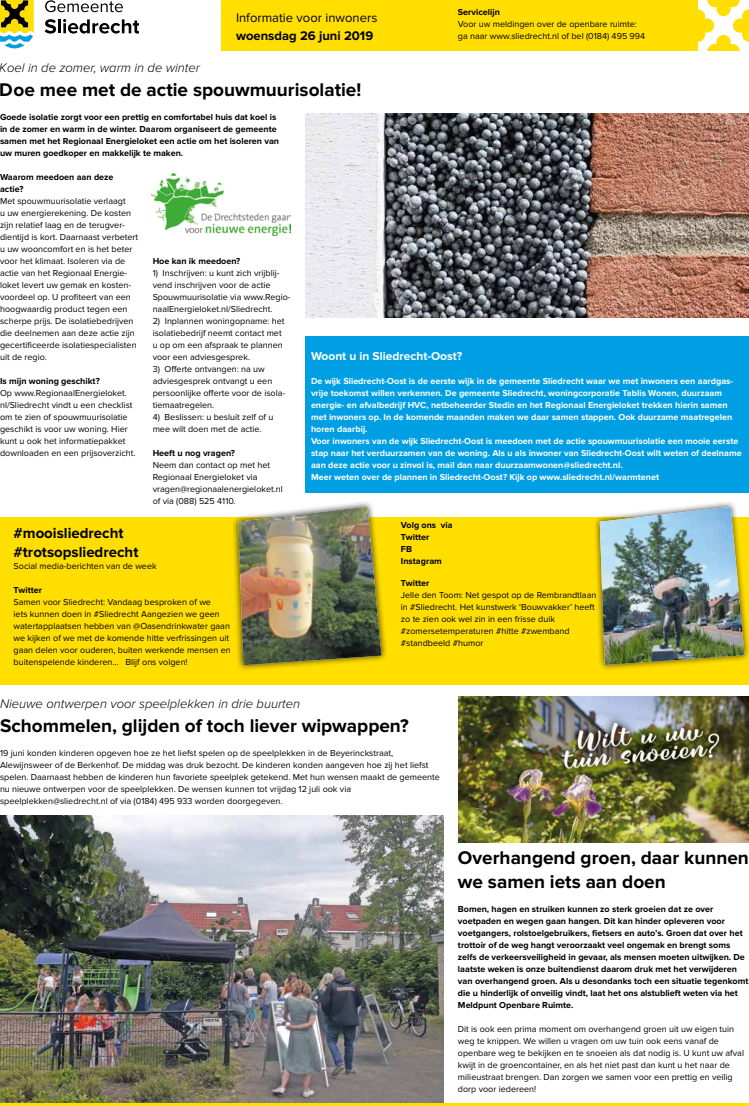
<style>
.page{position:relative;width:749px;height:1106px;background:#fff}
.page>*{position:absolute;margin:0;border:0;box-sizing:border-box;transform-origin:0 0}
.t1{font:700 19px/24px "Proxima Nova";color:#000}
.t2{font:700 15px/19px "Proxima Nova";color:#000}
.t3{font:italic 300 13px "Proxima Nova";color:#000}
.t4{font:13px "Proxima Nova";color:#000}
.t5{font:700 13px "Proxima Nova";color:#000}
.t6{font:700 12px "Proxima Nova";color:#fff}
.t7{font:9px/12px "Proxima Nova";color:#000}
.t8{font:700 9px/12px "Proxima Nova";color:#000}
.t9{font:700 9px/12px "Proxima Nova";color:#fff}
</style>
<div class="page">
<div style="left:222px;top:0;width:526px;height:51px;background:#ffde00"></div>
<svg style="left:45px;top:0;width:78px;height:12px"></svg>
<svg style="left:45px;top:19px;width:11px;height:15px"></svg>
<hr style="left:58px;top:19px;width:3px;height:14px;background:#000">
<svg style="left:63px;top:19px;width:75px;height:15px"></svg>
<svg style="left:0;top:0;width:34px;height:48px"></svg>
<svg style="left:698px;top:0;width:50px;height:51px"></svg>
<img style="left:0;top:815px;width:443px;height:288px">
<div style="left:0;top:517px;width:748px;height:167px;background:#ffde00"></div>
<div style="left:231px;top:500px;width:157px;height:172px;background:#000;opacity:.75"></div>
<img style="left:238px;top:506px;width:143px;height:159px">
<div style="left:593px;top:500px;width:155px;height:171px;background:#000;opacity:.75"></div>
<img style="left:599px;top:507px;width:145px;height:158px">
<hr style="left:0;top:1103px;width:748px;height:3px;background:#ffde00">
<img style="left:305px;top:113px;width:443px;height:204px">
<img style="left:152px;top:173px;width:138px;height:62px">
<img style="left:458px;top:696px;width:290px;height:146px">
<div style="left:305px;top:336px;width:443px;height:156px;background:#009fe3"></div>
<h3 class="t4" style="left:236px;top:10px;width:143px">Informatie voor inwoners</h3>
<h3 class="t5" style="left:236px;top:28px;width:139px">woensdag 26 juni 2019</h3>
<h3 class="t3" style="left:0;top:60px;width:201px">Koel in de zomer, warm in de winter</h3>
<h1 class="t1" style="left:0;top:78px;width:363px">Doe mee met de actie spouwmuurisolatie!</h1>
<p class="t8" style="left:458px;top:6px;width:44px">Servicelijn</p>
<p class="t7" style="left:458px;top:18px;width:189px">Voor uw meldingen over de openbare ruimte: ga naar www.sliedrecht.nl of bel (0184) 495 994</p>
<p class="t8" style="left:0;top:111px;width:280px">Goede isolatie zorgt voor een prettig en comfortabel huis dat koel is in de zomer en warm in de winter. Daarom organiseert de gemeente samen met het Regionaal Energieloket een actie om het isoleren van uw muren goedkoper en makkelijk te maken.</p>
<p class="t8" style="left:0;top:171px;width:115px">Waarom meedoen aan deze actie?</p>
<p class="t7" style="left:0;top:195px;width:140px">Met spouwmuurisolatie verlaagt<br>u uw energierekening. De kosten zijn relatief laag en de terugver&shy;dientijd is kort. Daarnaast verbetert u uw wooncomfort en is het beter voor het klimaat. Isoleren via de actie van het Regionaal Energie&shy;loket levert uw gemak en kosten&shy;voordeel op. U profiteert van een hoogwaardig product tegen een scherpe prijs. De isolatiebedrijven die deelnemen aan deze actie zijn gecertificeerde isolatiespecialisten uit de regio.</p>
<p class="t8" style="left:0;top:375px;width:101px">Is mijn woning geschikt?</p>
<p class="t7" style="left:0;top:387px;width:137px">Op www.RegionaalEnergieloket. nl/Sliedrecht vindt u een checklist om te zien of spouwmuurisolatie geschikt is voor uw woning. Hier kunt u ook het informatiepakket downloaden en een prijsoverzicht.</p>
<p class="t8" style="left:153px;top:255px;width:89px">Hoe kan ik meedoen?</p>
<p class="t7" style="left:153px;top:267px;width:139px">1) Inschrijven: u kunt zich vrijblij&shy;vend inschrijven voor de actie Spouwmuurisolatie via www.Regio&shy;naalEnergieloket.nl/Sliedrecht.</p>
<p class="t7" style="left:153px;top:315px;width:133px">2) Inplannen woningopname: het isolatiebedrijf neemt contact met u op om een afspraak te plannen voor een adviesgesprek.</p>
<p class="t7" style="left:153px;top:363px;width:134px">3) Offerte ontvangen: na uw adviesgesprek ontvangt u een persoonlijke offerte voor de isola&shy;tiemaatregelen.</p>
<p class="t7" style="left:153px;top:411px;width:122px">4) Beslissen: u besluit zelf of u mee wilt doen met de actie.</p>
<p class="t8" style="left:153px;top:447px;width:84px">Heeft u nog vragen?</p>
<p class="t7" style="left:153px;top:459px;width:132px">Neem dan contact op met het<br>Regionaal Energieloket via vragen@regionaalenergieloket.nl of via (088) 525 4110.</p>
<h2 class="t2" style="left:14px;top:523px;width:126px">#mooisliedrecht #trotsopsliedrecht</h2>
<p class="t7" style="left:14px;top:560px;width:144px">Social media-berichten van de week</p>
<p class="t8" style="left:14px;top:584px;width:30px">Twitter</p>
<p class="t7" style="left:14px;top:596px;width:219px">Samen voor Sliedrecht: Vandaag besproken of we<br>iets kunnen doen in #Sliedrecht Aangezien we geen watertapplaatsen hebben van @Oasendrinkwater gaan we kijken of we met de komende hitte verfrissingen uit gaan delen voor ouderen, buiten werkende mensen en buitenspelende kinderen... Blijf ons volgen!</p>
<h3 class="t6" style="left:311px;top:349px;width:153px">Woont u in Sliedrecht-Oost?</h3>
<p class="t9" style="left:311px;top:375px;width:432px">De wijk Sliedrecht-Oost is de eerste wijk in de gemeente Sliedrecht waar we met inwoners een aardgas&shy;vrije toekomst willen verkennen. De gemeente Sliedrecht, woningcorporatie Tablis Wonen, duurzaam energie- en afvalbedrijf HVC, netbeheerder Stedin en het Regionaal Energieloket trekken hierin samen met inwoners op. In de komende maanden maken we daar samen stappen. Ook duurzame maatregelen horen daarbij.<br>Voor inwoners van de wijk Sliedrecht-Oost is meedoen met de actie spouwmuurisolatie een mooie eerste stap naar het verduurzamen van de woning. Als u als inwoner van Sliedrecht-Oost wilt weten of deelname aan deze actie voor u zinvol is, mail dan naar duurzaamwonen@sliedrecht.nl.<br>Meer weten over de plannen in Sliedrecht-Oost? Kijk op www.sliedrecht.nl/warmtenet</p>
<p class="t8" style="left:401px;top:519px;width:53px">Volg ons via<br>Twitter<br>FB<br>Instagram</p>
<p class="t8" style="left:401px;top:577px;width:30px">Twitter</p>
<p class="t7" style="left:401px;top:589px;width:197px">Jelle den Toom: Net gespot op de Rembrandtlaan in #Sliedrecht. Het kunstwerk ‘Bouwvakker’ heeft zo te zien ook wel zin in een frisse duik #zomersetemperaturen #hitte #zwemband #standbeeld #humor</p>
<h3 class="t3" style="left:0;top:696px;width:301px">Nieuwe ontwerpen voor speelplekken in drie buurten</h3>
<h1 class="t1" style="left:0;top:714px;width:410px">Schommelen, glijden of toch liever wipwappen?</h1>
<p class="t7" style="left:0;top:747px;width:441px">19 juni konden kinderen opgeven hoe ze het liefst spelen op de speelplekken in de Beyerinckstraat, Alewijnsweer of de Berkenhof. De middag was druk bezocht. De kinderen konden aangeven hoe zij het liefst spelen. Daarnaast hebben de kinderen hun favoriete speelplek getekend. Met hun wensen maakt de gemeente nu nieuwe ontwerpen voor de speelplekken. De wensen kunnen tot vrijdag 12 juli ook via speelplekken@sliedrecht.nl of via (0184) 495 933 worden doorgegeven.</p>
<h1 class="t1" style="left:458px;top:846px;width:292px">Overhangend groen, daar kunnen we samen iets aan doen</h1>
<p class="t8" style="left:458px;top:903px;width:292px">Bomen, hagen en struiken kunnen zo sterk groeien dat ze over voetpaden en wegen gaan hangen. Dit kan hinder opleveren voor voetgangers, rolstoelgebruikers, fietsers en auto’s. Groen dat over het trottoir of de weg hangt veroorzaakt veel ongemak en brengt soms zelfs de verkeersveiligheid in gevaar, als mensen moeten uitwijken. De laatste weken is onze buitendienst daarom druk met het verwijderen van overhangend groen. Als u desondanks toch een situatie tegenkomt die u hinderlijk of onveilig vindt, laat het ons alstublieft weten via het Meldpunt Openbare Ruimte.</p>
<p class="t7" style="left:458px;top:1023px;width:287px">Dit is ook een prima moment om overhangend groen uit uw eigen tuin weg te knippen. We willen u vragen om uw tuin ook eens vanaf de openbare weg te bekijken en te snoeien als dat nodig is. U kunt uw afval kwijt in de groencontainer, en als het niet past dan kunt u het naar de milieustraat brengen. Dan zorgen we samen voor een prettig en veilig dorp voor iedereen!</p>
</div>
